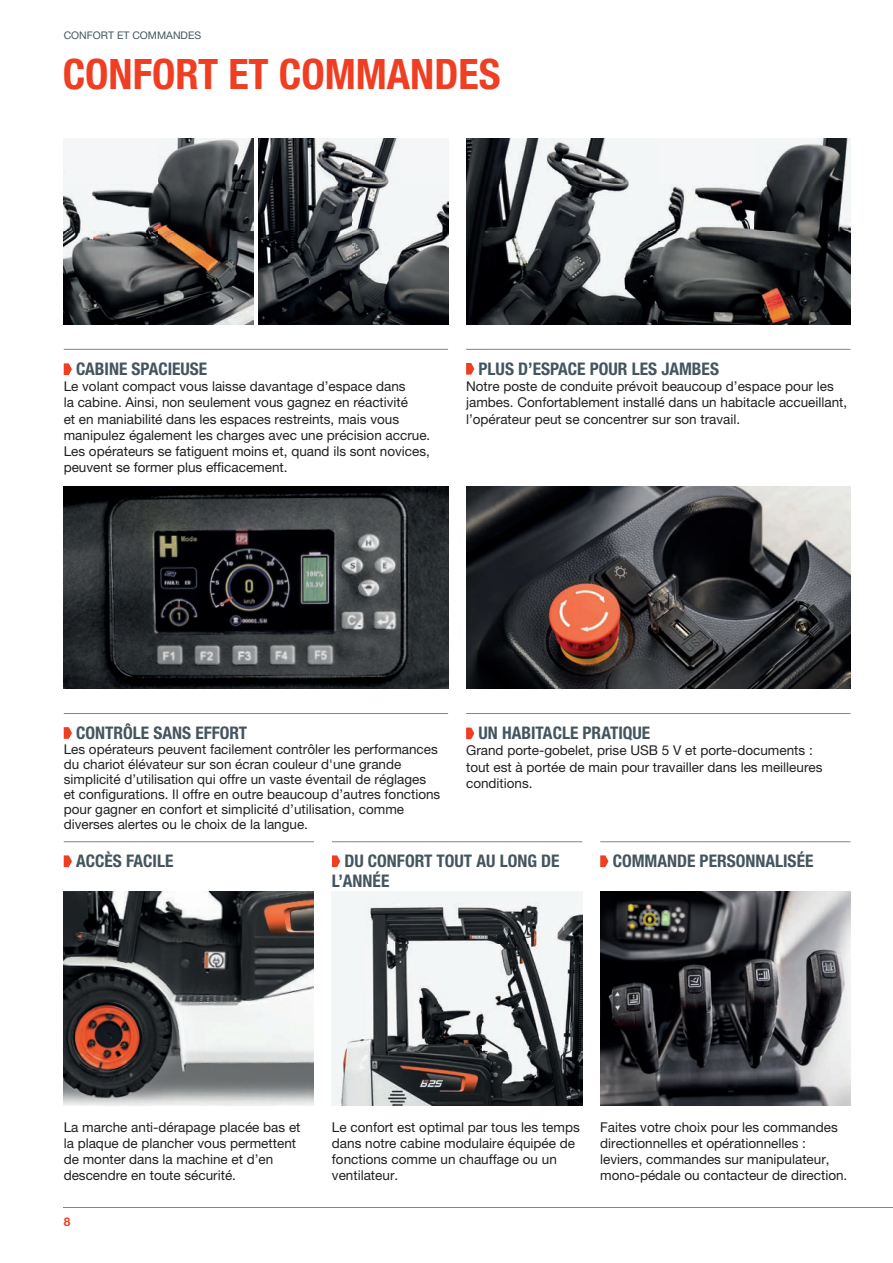
<style>
.page{position:relative;width:893px;height:1263px;background:#fff}
.page>*{position:absolute;margin:0;border:0;box-sizing:border-box;transform-origin:0 0}
.t1{font:700 condensed 42px "Helvetica Neue LT Pro";color:#ef3e22}
.t2{font:700 condensed 17.4px/19.5px "Helvetica Neue LT Pro";color:#45555f}
.t3{font:13.5px/16.2px "Helvetica Neue LT Pro";color:#231f20}
.t4{font:700 12px "Helvetica Neue LT Pro";color:#ef3e22}
.t5{font:10.5px "Helvetica Neue LT Pro";color:#45555f}
</style>
<div class="page">
<hr style="left:64px;top:1207px;width:829px;height:1px;background:#7d878b">
<img style="left:64px;top:487px;width:384px;height:202px">
<img style="left:466px;top:487px;width:384px;height:202px">
<img style="left:466px;top:138px;width:384px;height:187px">
<img style="left:64px;top:891px;width:250px;height:214px">
<img style="left:332px;top:891px;width:250px;height:214px">
<img style="left:600px;top:891px;width:250px;height:214px">
<img style="left:258px;top:138px;width:190px;height:187px">
<img style="left:64px;top:138px;width:190px;height:187px">
<hr style="left:64px;top:349px;width:384px;height:1px;background:#7d878b">
<svg style="left:64px;top:363px;width:8px;height:12px"></svg>
<hr style="left:64px;top:713px;width:384px;height:1px;background:#7d878b">
<svg style="left:64px;top:727px;width:8px;height:12px"></svg>
<hr style="left:466px;top:349px;width:384px;height:1px;background:#7d878b">
<svg style="left:466px;top:363px;width:8px;height:12px"></svg>
<hr style="left:466px;top:713px;width:384px;height:1px;background:#7d878b">
<svg style="left:466px;top:728px;width:8px;height:11px"></svg>
<hr style="left:332px;top:842px;width:250px;height:1px;background:#7d878b">
<svg style="left:332px;top:855px;width:8px;height:12px"></svg>
<hr style="left:600px;top:842px;width:250px;height:1px;background:#7d878b">
<svg style="left:600px;top:855px;width:8px;height:12px"></svg>
<hr style="left:64px;top:842px;width:250px;height:1px;background:#7d878b">
<svg style="left:64px;top:855px;width:8px;height:12px"></svg>
<p class="t5" style="left:64px;top:32px;width:139px">CONFORT ET COMMANDES</p>
<h1 class="t1" style="left:63px;top:58px;width:439px">CONFORT ET COMMANDES</h1>
<p class="t2" style="left:76px;top:361px;width:133px">CABINE SPACIEUSE</p>
<p class="t3" style="left:64px;top:379px;width:368px">Le volant compact vous laisse davantage d’espace dans<br>la cabine. Ainsi, non seulement vous gagnez en réactivité<br>et en maniabilité dans les espaces restreints, mais vous manipulez également les charges avec une précision accrue.<br>Les opérateurs se fatiguent moins et, quand ils sont novices, peuvent se former plus efficacement.</p>
<p class="t2" style="left:478px;top:361px;width:242px">PLUS D’ESPACE POUR LES JAMBES</p>
<p class="t3" style="left:466px;top:379px;width:383px">Notre poste de conduite prévoit beaucoup d’espace pour les jambes. Confortablement installé dans un habitacle accueillant, l’opérateur peut se concentrer sur son travail.</p>
<p class="t2" style="left:76px;top:725px;width:173px">CONTRÔLE SANS EFFORT</p>
<p class="t3" style="left:64px;top:743px;width:378px;line-height:15px">Les opérateurs peuvent facilement contrôler les performances du chariot élévateur sur son écran couleur d'une grande simplicité d’utilisation qui offre un vaste éventail de réglages et configurations. Il offre en outre beaucoup d’autres fonctions pour gagner en confort et simplicité d’utilisation, comme diverses alertes ou le choix de la langue.</p>
<p class="t2" style="left:478px;top:725px;width:173px">UN HABITACLE PRATIQUE</p>
<p class="t3" style="left:466px;top:744px;width:358px">Grand porte-gobelet, prise USB 5 V et porte-documents : tout est à portée de main pour travailler dans les meilleures conditions.</p>
<p class="t2" style="left:76px;top:853px;width:99px">ACCÈS FACILE</p>
<p class="t2" style="left:332px;top:853px;width:229px;text-indent:12px">DU CONFORT TOUT AU LONG DE<br>L’ANNÉE</p>
<p class="t2" style="left:613px;top:853px;width:202px">COMMANDE PERSONNALISÉE</p>
<p class="t3" style="left:64px;top:1120px;width:238px">La marche anti-dérapage placée bas et la plaque de plancher vous permettent de monter dans la machine et d’en descendre en toute sécurité.</p>
<p class="t4" style="left:64px;top:1215px;width:8px">8</p>
<p class="t3" style="left:332px;top:1120px;width:249px">Le confort est optimal par tous les temps dans notre cabine modulaire équipée de fonctions comme un chauffage ou un ventilateur.</p>
<p class="t3" style="left:600px;top:1120px;width:249px">Faites votre choix pour les commandes directionnelles et opérationnelles : leviers, commandes sur manipulateur, mono-pédale ou contacteur de direction.</p>
</div>
